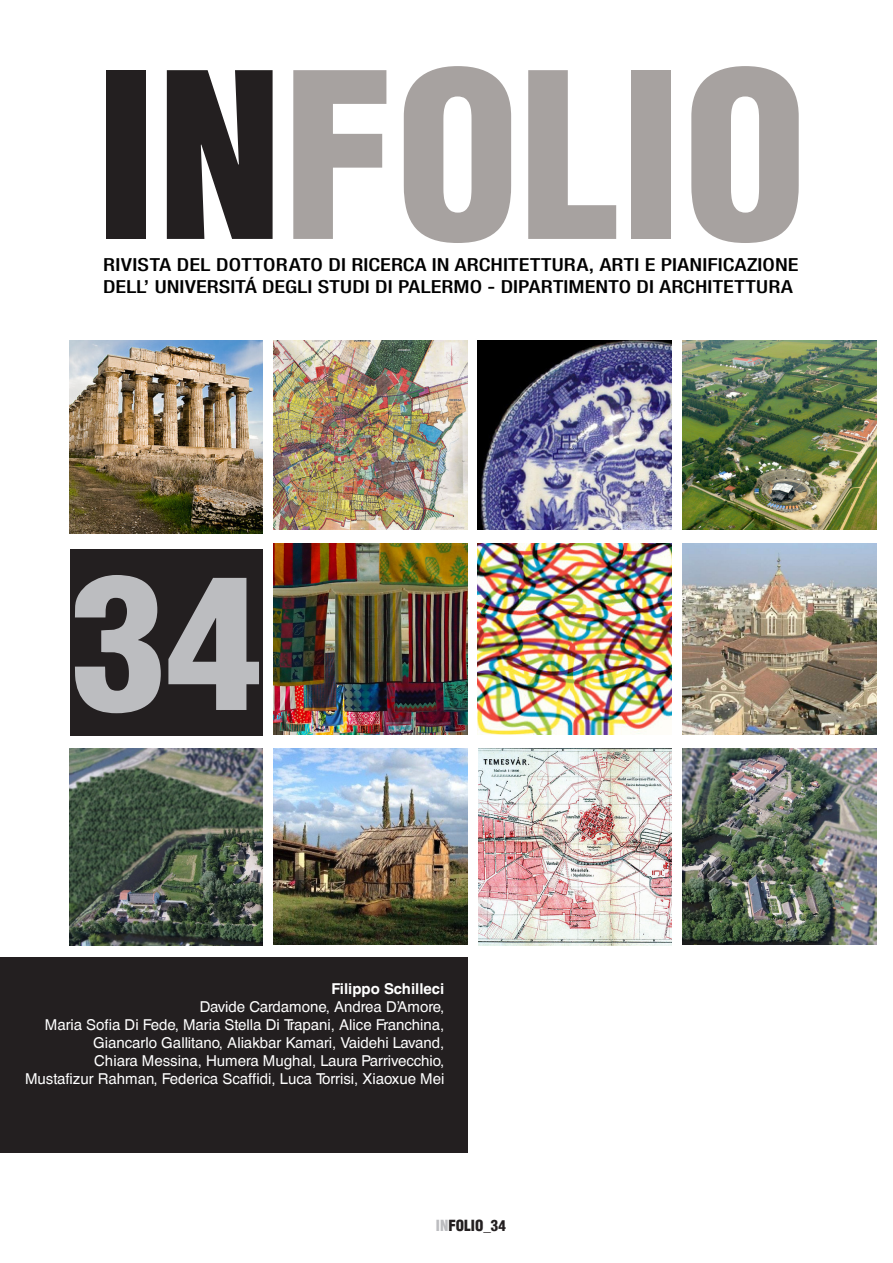
<style>
.page{position:relative;width:893px;height:1263px;background:#fff}
.page>*{position:absolute;margin:0;border:0;box-sizing:border-box;transform-origin:0 0}
.t1{font:900 condensed 225px "Helvetica LT";color:#a7a2a0}
.t2{font:900 condensed 180px "Helvetica LT";color:#bcbdc0;scale:1.06 1}
.t3{font:500 condensed 18px/21.6px "Helvetica Neue LT";letter-spacing:.01em;color:#000;scale:1.24 1}
.t4{font:15px/18px "Helvetica CE";color:#fff;text-align:right}
.t5{font:700 15px "Helvetica CE";color:#fff}
.t6{font:900 condensed 15px "Helvetica LT";color:#231f20}
.s1{color:#231f20}
.s2{color:#bcbdc0}
</style>
<div class="page">
<img style="left:69px;top:340px;width:193px;height:194px">
<img style="left:274px;top:543px;width:194px;height:192px">
<img style="left:274px;top:748px;width:194px;height:196px">
<img style="left:274px;top:340px;width:194px;height:190px">
<img style="left:683px;top:543px;width:194px;height:192px">
<img style="left:478px;top:543px;width:193px;height:192px">
<img style="left:478px;top:340px;width:193px;height:190px">
<img style="left:478px;top:749px;width:193px;height:196px">
<img style="left:683px;top:340px;width:194px;height:190px">
<img style="left:683px;top:748px;width:194px;height:196px">
<img style="left:70px;top:749px;width:192px;height:196px">
<div style="left:71px;top:549px;width:192px;height:187px;background:#231f20"></div>
<div style="left:0;top:957px;width:468px;height:195px;background:#231f20"></div>
<h1 class="t1" style="left:95px;top:66px;width:714px"><span class="s1">IN</span>FOLIO</h1>
<p class="t3" style="left:103px;top:254px;width:562px">RIVISTA DEL DOTTORATO DI RICERCA IN ARCHITETTURA, ARTI E PIANIFICAZIONE<br>DELL’ UNIVERSITÁ DEGLI STUDI DI PALERMO - DIPARTIMENTO DI ARCHITETTURA</p>
<h2 class="t2" style="left:71px;top:572px;width:181px">34</h2>
<p class="t5" style="left:332px;top:983px;width:114px">Filippo Schilleci</p>
<p class="t4" style="left:25px;top:999px;width:421px">Davide Cardamone, Andrea D’Amore,<br>Maria Sofia Di Fede, Maria Stella Di Trapani, Alice Franchina, Giancarlo Gallitano, Aliakbar Kamari, Vaidehi Lavand,<br>Chiara Messina, Humera Mughal, Laura Parrivecchio, Mustafizur Rahman, Federica Scaffidi, Luca Torrisi, Xiaoxue Mei</p>
<p class="t6" style="left:436px;top:1219px;width:72px"><span class="s2">IN</span>FOLIO_34</p>
</div>
